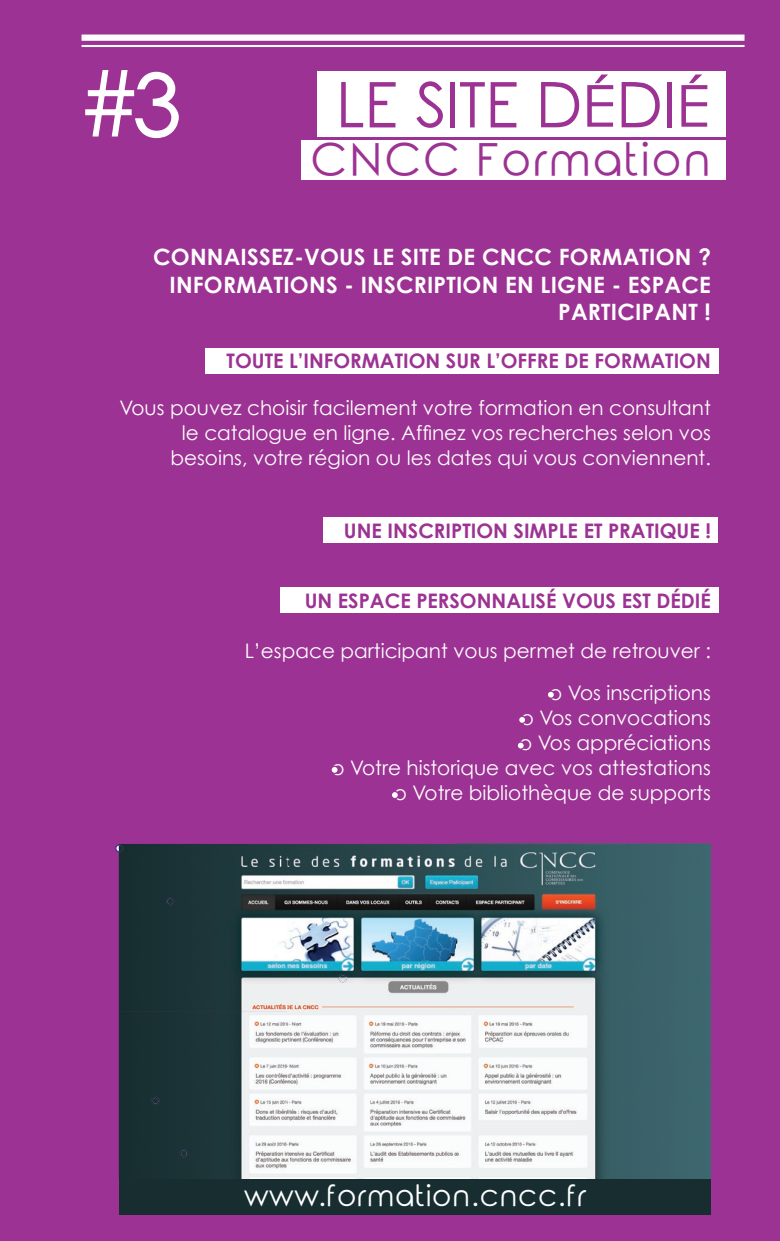
<style>
.page{position:relative;width:780px;height:1241px;background:#fff}
.page>*{position:absolute;margin:0;border:0;box-sizing:border-box;transform-origin:0 0}
.t1{font:87.5px "Rounded Elegance";color:#fff}
.t2{font:62.5px "Rounded Elegance";letter-spacing:-.01em;color:#9c3293}
.t3{font:45px "Rounded Elegance";letter-spacing:.04em;color:#9c3293}
.t4{font:29.25px "Rounded Elegance";letter-spacing:.025em;color:#fff}
.t5{font:700 22.5px/27.5px "Century Gothic";letter-spacing:.01em;color:#fff;text-align:right}
.t6{font:20px/25px "Century Gothic";color:#fff;text-align:right}
.t7{font:700 20px "Century Gothic";color:#9c3293}
</style>
<div class="page">
<div style="left:0;top:0;width:780px;height:1240px;background:#9c3293"></div>
<svg style="left:85px;top:70px;width:94px;height:69px"></svg>
<div style="left:206px;top:348px;width:513px;height:25px;background:#fff"></div>
<div style="left:323px;top:517px;width:395px;height:25px;background:#fff"></div>
<div style="left:280px;top:586px;width:438px;height:26px;background:#fff"></div>
<div style="left:317px;top:71px;width:408px;height:66px;background:#fff"></div>
<div style="left:301px;top:140px;width:424px;height:40px;background:#fff"></div>
<div style="left:81px;top:35px;width:663px;height:6px;background:#fff"></div>
<hr style="left:81px;top:45px;width:663px;height:2px;background:#fff">
<img style="left:119px;top:843px;width:591px;height:335px">
<svg style="left:180px;top:1148px;width:8px;height:9px"></svg>
<svg style="left:338px;top:973px;width:9px;height:9px"></svg>
<svg style="left:151px;top:1096px;width:9px;height:8px"></svg>
<svg style="left:166px;top:897px;width:8px;height:8px"></svg>
<svg style="left:115px;top:844px;width:8px;height:8px"></svg>
<div style="left:119px;top:1178px;width:591px;height:36px;background:#172d30"></div>
<svg style="left:547px;top:691px;width:7px;height:7px"></svg>
<div style="left:546px;top:690px;width:9px;height:8px;border:1px solid #9c3293;border-radius:50%"></div>
<svg style="left:517px;top:742px;width:7px;height:7px"></svg>
<div style="left:516px;top:741px;width:9px;height:8px;border:1px solid #9c3293;border-radius:50%"></div>
<svg style="left:518px;top:716px;width:7px;height:7px"></svg>
<div style="left:518px;top:715px;width:8px;height:9px;border:1px solid #9c3293;border-radius:50%"></div>
<svg style="left:331px;top:766px;width:7px;height:7px"></svg>
<div style="left:330px;top:765px;width:9px;height:9px;border:1px solid #9c3293;border-radius:50%"></div>
<svg style="left:391px;top:791px;width:7px;height:7px"></svg>
<div style="left:390px;top:790px;width:9px;height:9px;border:1px solid #9c3293;border-radius:50%"></div>
<h1 class="t1" style="left:78px;top:55px;width:105px">#3</h1>
<h2 class="t2" style="left:336px;top:69px;width:376px">LE SITE DÉDIÉ</h2>
<h3 class="t3" style="left:310px;top:133px;width:402px">CNCC Formation</h3>
<p class="t5" style="left:153px;top:242px;width:559px">CONNAISSEZ-VOUS LE SITE DE CNCC FORMATION ?<br>INFORMATIONS - INSCRIPTION EN LIGNE - ESPACE<br>PARTICIPANT !</p>
<p class="t7" style="left:227px;top:348px;width:485px">TOUTE L’INFORMATION SUR L’OFFRE DE FORMATION</p>
<p class="t6" style="left:119px;top:395px;width:593px">Vous pouvez choisir facilement votre formation en consultant le catalogue en ligne. Affinez vos recherches selon vos besoins, votre région ou les dates qui vous conviennent.</p>
<p class="t7" style="left:344px;top:518px;width:368px">UNE INSCRIPTION SIMPLE ET PRATIQUE !</p>
<p class="t7" style="left:304px;top:588px;width:408px">UN ESPACE PERSONNALISÉ VOUS EST DÉDIÉ</p>
<p class="t6" style="left:245px;top:629px;width:467px;line-height:42.5px">L’espace participant vous permet de retrouver : o Vos inscriptions</p>
<p class="t6" style="left:331px;top:705px;width:381px">o Vos convocations<br>o Vos appréciations<br>o Votre historique avec vos attestations o Votre bibliothèque de supports</p>
<h3 class="t4" style="left:244px;top:1178px;width:343px">www.formation.cncc.fr</h3>
</div>
